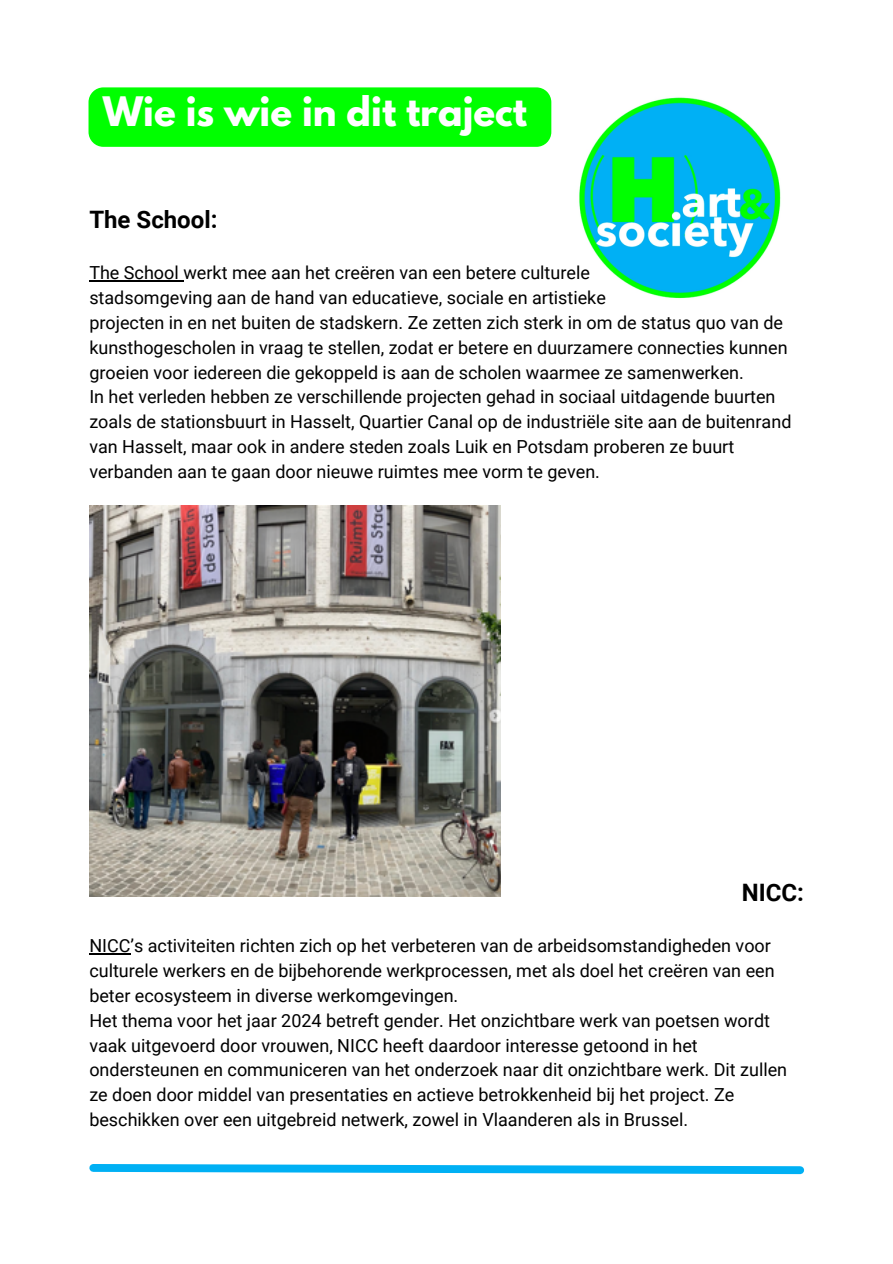
<style>
.page{position:relative;width:893px;height:1264px;background:#fff}
.page>*{position:absolute;margin:0;border:0;box-sizing:border-box;transform-origin:0 0}
.t1{font:700 36px "League Spartan";color:#fff}
.t2{font:700 24px "Roboto";color:#000}
.t3{font:18px/24.8px "Roboto";color:#000}
</style>
<div class="page">
<img style="left:579px;top:97px;width:202px;height:202px">
<svg style="left:89px;top:1164px;width:715px;height:11px"></svg>
<img style="left:89px;top:506px;width:411px;height:390px">
<hr style="left:89px;top:280px;width:94px;height:2px;background:#000">
<div style="left:88px;top:87px;width:463px;height:60px;background:#0f0"></div>
<hr style="left:89px;top:953px;width:41px;height:1px;background:#000">
<p class="t1" style="left:103px;top:94px;width:425px">Wie is wie in dit traject</p>
<h1 class="t2" style="left:89px;top:205px;width:130px">The School:</h1>
<h3 class="t3" style="left:89px;top:261px;width:502px">The School werkt mee aan het creëren van een betere culturele</h3>
<p class="t3" style="left:89px;top:286px;width:518px">stadsomgeving aan de hand van educatieve, sociale en artistieke</p>
<p class="t3" style="left:89px;top:310px;width:699px">projecten in en net buiten de stadskern. Ze zetten zich sterk in om de status quo van de kunsthogescholen in vraag te stellen, zodat er betere en duurzamere connecties kunnen groeien voor iedereen die gekoppeld is aan de scholen waarmee ze samenwerken.</p>
<p class="t3" style="left:89px;top:385px;width:703px">In het verleden hebben ze verschillende projecten gehad in sociaal uitdagende buurten zoals de stationsbuurt in Hasselt, Quartier Canal op de industriële site aan de buitenrand van Hasselt, maar ook in andere steden zoals Luik en Potsdam proberen ze buurt verbanden aan te gaan door nieuwe ruimtes mee vorm te geven.</p>
<p class="t2" style="left:741px;top:878px;width:64px">NICC:</p>
<h2 class="t3" style="left:89px;top:933px;width:686px">NICC’s activiteiten richten zich op het verbeteren van de arbeidsomstandigheden voor culturele werkers en de bijbehorende werkprocessen, met als doel het creëren van een beter ecosysteem in diverse werkomgevingen.</h2>
<p class="t3" style="left:89px;top:1008px;width:699px">Het thema voor het jaar 2024 betreft gender. Het onzichtbare werk van poetsen wordt vaak uitgevoerd door vrouwen, NICC heeft daardoor interesse getoond in het ondersteunen en communiceren van het onderzoek naar dit onzichtbare werk. Dit zullen ze doen door middel van presentaties en actieve betrokkenheid bij het project. Ze beschikken over een uitgebreid netwerk, zowel in Vlaanderen als in Brussel.</p>
</div>
